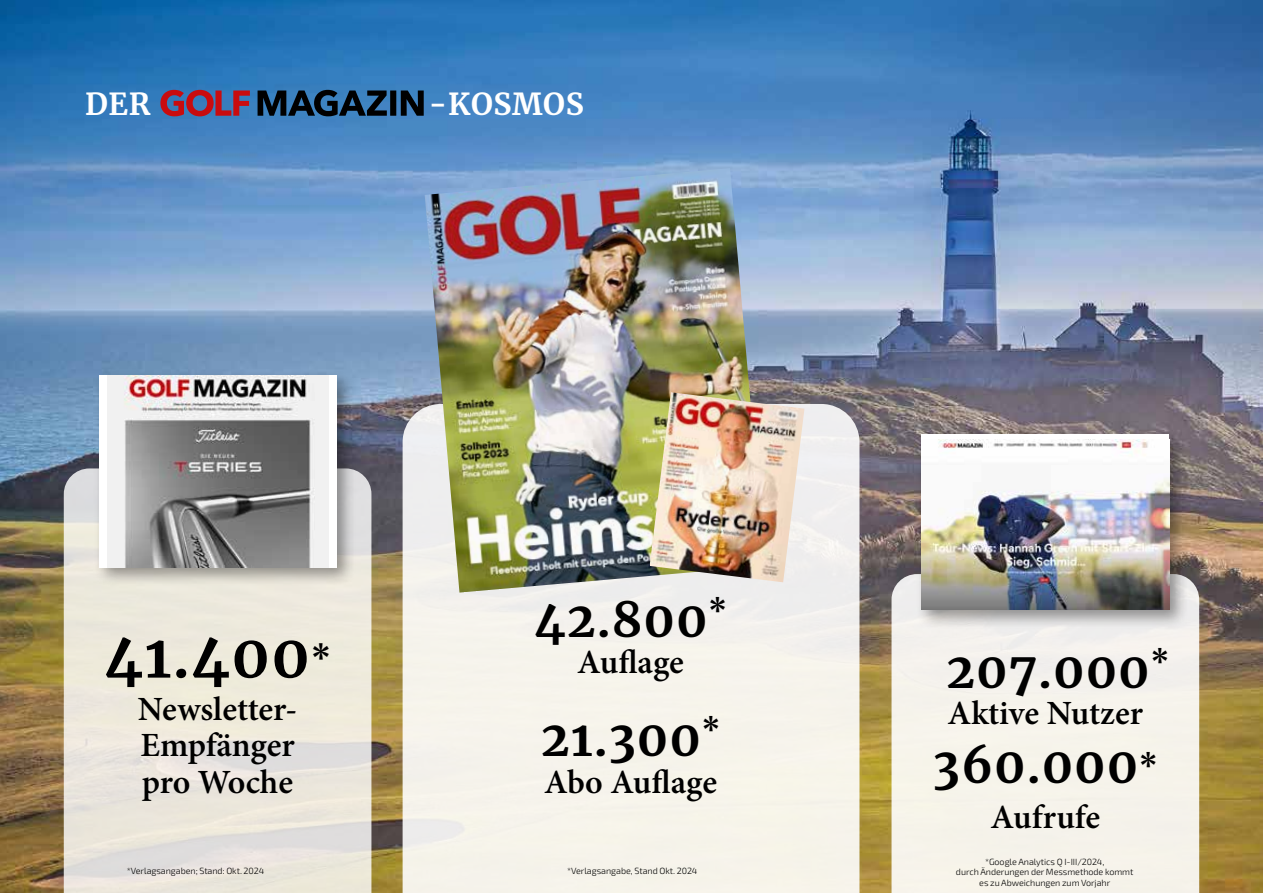
<style>
.page{position:relative;width:1263px;height:893px;background:#fff}
.page>*{position:absolute;margin:0;border:0;box-sizing:border-box;transform-origin:0 0}
.t1{font:700 58.95px "Merriweather";color:#000}
.t2{font:700 48px "Merriweather";letter-spacing:.02em;color:#000}
.t3{font:600 33.9px/36.2px "Minion Pro";letter-spacing:-.005em;color:#000;text-align:justify}
.t4{font:700 30px "Merriweather";letter-spacing:.02em;color:#fff}
.t5{font:300 9px/10.5px "Exo 2";letter-spacing:-.005em;color:#000;text-align:center}
.s1{font-size:28.05px}
</style>
<div class="page">
<img style="left:0;top:0;width:1263px;height:893px">
<div style="left:403px;top:404px;width:456px;height:489px;background:#f6f3eb"></div>
<img style="left:425px;top:168px;width:340px;height:425px">
<img style="left:650px;top:392px;width:154px;height:190px">
<svg style="left:64px;top:468px;width:307px;height:425px;background:#eae5db"></svg>
<div style="left:93px;top:370px;width:263px;height:217px;background:#000;opacity:.4"></div>
<div style="left:99px;top:375px;width:237px;height:193px;background:#fff"></div>
<img style="left:107px;top:375px;width:221px;height:193px">
<div style="left:891px;top:574px;width:308px;height:319px;background:#f6f3eb"></div>
<div style="left:916px;top:428px;width:273px;height:201px;background:#000;opacity:.4"></div>
<div style="left:921px;top:434px;width:248px;height:176px;background:#fff"></div>
<img style="left:921px;top:439px;width:248px;height:171px">
<svg style="left:258px;top:90px;width:166px;height:26px;background:#1a3955"></svg>
<svg style="left:160px;top:90px;width:90px;height:26px;background:#834161"></svg>
<h3 class="t4" style="left:85px;top:83px;width:67px">DER</h3>
<h3 class="t4" style="left:429px;top:83px;width:157px">-KOSMOS</h3>
<h1 class="t1" style="left:104px;top:615px;width:228px">41.400<sup>*</sup></h1>
<h3 class="t3" style="left:138px;top:691px;width:161px">Newsletter-Empfänger pro Woche</h3>
<h2 class="t2" style="left:534px;top:586px;width:194px">42.800<sup>*</sup></h2>
<h3 class="t3" style="left:577px;top:644px;width:108px">Auflage</h3>
<h2 class="t2" style="left:541px;top:706px;width:181px">21.300<sup>*</sup></h2>
<h3 class="t3" style="left:544px;top:763px;width:174px">Abo Auflage</h3>
<h2 class="t2" style="left:946px;top:637px;width:224px">207.000<sup>*</sup></h2>
<h3 class="t3" style="left:948px;top:695px;width:197px">Aktive Nutzer</h3>
<h2 class="t2" style="left:933px;top:732px;width:226px">360.000<span class="s1">*</span></h2>
<h3 class="t3" style="left:990px;top:799px;width:111px">Aufrufe</h3>
<p class="t5" style="left:127px;top:866px;width:139px">*Verlagsangaben; Stand: Okt. 2024</p>
<p class="t5" style="left:567px;top:866px;width:132px">*Verlagsangabe, Stand Okt. 2024</p>
<p class="t5" style="left:956px;top:856px;width:179px">*Google Analytics Q I-III/2024,<br>durch Änderungen der Messmethode kommt es zu Abweichungen zum Vorjahr</p>
</div>
